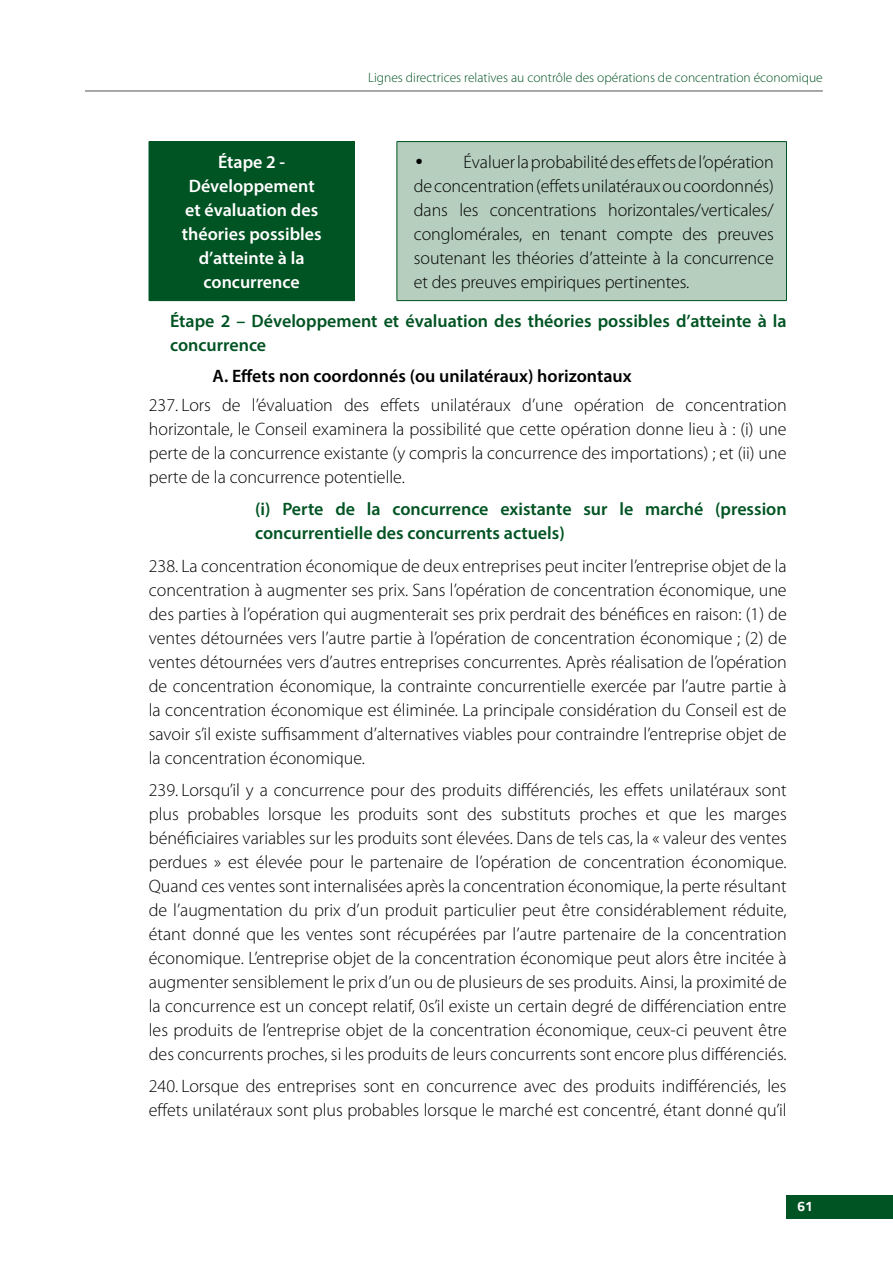
<style>
.page{position:relative;width:893px;height:1263px;background:#fff}
.page>*{position:absolute;margin:0;border:0;box-sizing:border-box;transform-origin:0 0}
.t1{font:300 18px/24px "Myriad Pro";color:#000;text-align:justify}
.t2{font:600 18px/24px "Myriad Pro";color:#005322}
.t3{font:600 18px/24px "Myriad Pro";color:#fff;text-align:center}
.t4{font:600 18px "Myriad Pro";color:#000}
.t5{font:300 13.5px "Myriad Pro";color:#005322}
.t6{font:700 13.5px "Cairo";color:#fff}
.s1{font-family:"Century Gothic";font-weight:700}
</style>
<div class="page">
<hr style="left:85px;top:90px;width:738px;height:2px;background:#636466">
<div style="left:787px;top:1195px;width:106px;height:23px;background:#005322"></div>
<div style="left:149px;top:142px;width:205px;height:159px;background:#005322"></div>
<div style="left:397px;top:142px;width:389px;height:159px;background:#b5cebd"></div>
<hr style="left:149px;top:141px;width:206px;height:1px;background:#005322">
<hr style="left:354px;top:142px;width:1px;height:158px;background:#005322">
<hr style="left:149px;top:300px;width:206px;height:1px;background:#005322">
<hr style="left:397px;top:142px;width:1px;height:158px;background:#005322">
<hr style="left:397px;top:141px;width:390px;height:1px;background:#005322">
<hr style="left:786px;top:142px;width:1px;height:158px;background:#005322">
<hr style="left:397px;top:300px;width:390px;height:1px;background:#005322">
<p class="t5" style="left:368px;top:70px;width:456px">Lignes directrices relatives au contrôle des opérations de concentration économique</p>
<p class="t3" style="left:182px;top:149px;width:141px">Étape 2 -<br>Développement et évaluation des théories possibles d’atteinte à la concurrence</p>
<p class="t1" style="left:414px;top:150px;width:361px"><span class="s1">•</span> Évaluer la probabilité des effets de l’opération de concentration (effets unilatéraux ou coordonnés) dans les concentrations horizontales/verticales/ conglomérales, en tenant compte des preuves soutenant les théories d’atteinte à la concurrence et des preuves empiriques pertinentes.</p>
<p class="t2" style="left:170px;top:309px;width:618px">Étape 2 – Développement et évaluation des théories possibles d’atteinte à la concurrence</p>
<p class="t4" style="left:213px;top:365px;width:420px">A. Effets non coordonnés (ou unilatéraux) horizontaux</p>
<p class="t1" style="left:149px;top:392px;width:639px">237. Lors de l’évaluation des effets unilatéraux d’une opération de concentration horizontale, le Conseil examinera la possibilité que cette opération donne lieu à : (i) une perte de la concurrence existante (y compris la concurrence des importations) ; et (ii) une perte de la concurrence potentielle.</p>
<p class="t2" style="left:255px;top:496px;width:533px">(i) Perte de la concurrence existante sur le marché (pression concurrentielle des concurrents actuels)</p>
<p class="t1" style="left:149px;top:553px;width:639px">238. La concentration économique de deux entreprises peut inciter l’entreprise objet de la concentration à augmenter ses prix. Sans l’opération de concentration économique, une des parties à l’opération qui augmenterait ses prix perdrait des bénéfices en raison: (1) de ventes détournées vers l’autre partie à l’opération de concentration économique ; (2) de ventes détournées vers d’autres entreprises concurrentes. Après réalisation de l’opération de concentration économique, la contrainte concurrentielle exercée par l’autre partie à la concentration économique est éliminée. La principale considération du Conseil est de savoir s’il existe suffisamment d’alternatives viables pour contraindre l’entreprise objet de la concentration économique.</p>
<p class="t1" style="left:149px;top:778px;width:639px">239. Lorsqu’il y a concurrence pour des produits différenciés, les effets unilatéraux sont plus probables lorsque les produits sont des substituts proches et que les marges bénéficiaires variables sur les produits sont élevées. Dans de tels cas, la « valeur des ventes perdues » est élevée pour le partenaire de l’opération de concentration économique.<br>Quand ces ventes sont internalisées après la concentration économique, la perte résultant de l’augmentation du prix d’un produit particulier peut être considérablement réduite, étant donné que les ventes sont récupérées par l’autre partenaire de la concentration économique. L’entreprise objet de la concentration économique peut alors être incitée à augmenter sensiblement le prix d’un ou de plusieurs de ses produits. Ainsi, la proximité de la concurrence est un concept relatif, 0s’il existe un certain degré de différenciation entre les produits de l’entreprise objet de la concentration économique, ceux-ci peuvent être des concurrents proches, si les produits de leurs concurrents sont encore plus différenciés.</p>
<p class="t1" style="left:149px;top:1074px;width:639px">240. Lorsque des entreprises sont en concurrence avec des produits indifférenciés, les effets unilatéraux sont plus probables lorsque le marché est concentré, étant donné qu’il</p>
<p class="t6" style="left:797px;top:1198px;width:17px">61</p>
</div>
